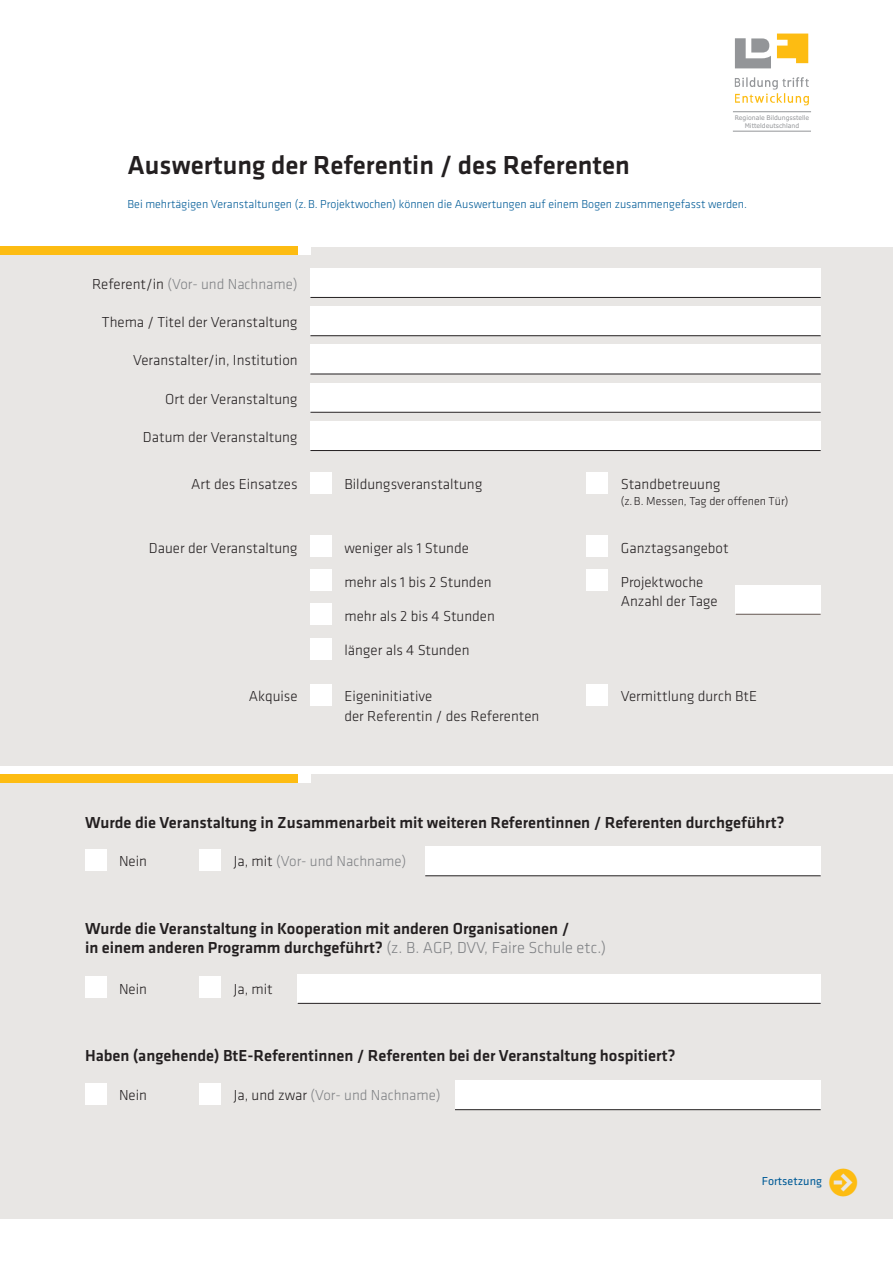
<style>
.page{position:relative;width:893px;height:1263px;background:#fff}
.page>*{position:absolute;margin:0;border:0;box-sizing:border-box;transform-origin:0 0}
.t1{font:700 40.5px "Klavika";color:#fdbc12}
.t2{font:500 27px "Klavika";color:#231f20}
.t3{font:500 16.5px/19.5px "Klavika";color:#231f20}
.t4{font:300 15px/19.5px "Klavika";color:#231f20}
.t5{font:300 15px "Klavika";color:#808285}
.t6{font:300 12px "Klavika";color:#005b97}
.t7{font:300 12px "Klavika";color:#231f20}
.t8{font:12px "Klavika";color:#005b97}
.t9{font:6.45px/7.8px "Verdana";color:#939598;text-align:center}
.s1{color:#231f20}
.s2{font-weight:300;color:#808285}
</style>
<div class="page">
<svg style="left:735px;top:38px;width:36px;height:30px"></svg>
<svg style="left:777px;top:34px;width:31px;height:29px"></svg>
<svg style="left:735px;top:77px;width:74px;height:29px"></svg>
<hr style="left:733px;top:111px;width:78px;height:1px;background:#939598">
<hr style="left:733px;top:131px;width:78px;height:1px;background:#939598">
<div style="left:0;top:247px;width:893px;height:518px;background:#e8e6e4"></div>
<div style="left:0;top:774px;width:893px;height:444px;background:#e8e6e4"></div>
<div style="left:0;top:247px;width:298px;height:8px;background:#fdbc12"></div>
<div style="left:0;top:774px;width:298px;height:8px;background:#fdbc12"></div>
<div style="left:298px;top:247px;width:12px;height:8px;background:#fff"></div>
<div style="left:298px;top:774px;width:12px;height:8px;background:#fff"></div>
<div style="left:736px;top:585px;width:85px;height:29px;background:#fff"></div>
<hr style="left:736px;top:614px;width:85px;height:1px;background:#60534c">
<div style="left:310px;top:268px;width:511px;height:30px;background:#fff"></div>
<hr style="left:310px;top:297px;width:511px;height:1px;background:#231f20">
<div style="left:310px;top:306px;width:511px;height:30px;background:#fff"></div>
<hr style="left:310px;top:335px;width:511px;height:1px;background:#231f20">
<div style="left:310px;top:421px;width:511px;height:30px;background:#fff"></div>
<hr style="left:310px;top:450px;width:511px;height:1px;background:#231f20">
<div style="left:310px;top:344px;width:511px;height:30px;background:#fff"></div>
<div style="left:310px;top:383px;width:511px;height:29px;background:#fff"></div>
<div style="left:425px;top:846px;width:396px;height:30px;background:#fff"></div>
<div style="left:455px;top:1080px;width:366px;height:30px;background:#fff"></div>
<div style="left:298px;top:974px;width:523px;height:29px;background:#fff"></div>
<hr style="left:310px;top:374px;width:511px;height:1px;background:#231f20">
<hr style="left:310px;top:412px;width:511px;height:1px;background:#231f20">
<hr style="left:425px;top:875px;width:396px;height:1px;background:#231f20">
<hr style="left:455px;top:1109px;width:366px;height:1px;background:#231f20">
<hr style="left:298px;top:1003px;width:523px;height:1px;background:#231f20">
<div style="left:310px;top:472px;width:22px;height:21px;background:#fff"></div>
<div style="left:310px;top:536px;width:22px;height:21px;background:#fff"></div>
<div style="left:310px;top:685px;width:22px;height:21px;background:#fff"></div>
<div style="left:310px;top:570px;width:22px;height:21px;background:#fff"></div>
<div style="left:310px;top:604px;width:22px;height:21px;background:#fff"></div>
<div style="left:310px;top:638px;width:22px;height:21px;background:#fff"></div>
<div style="left:587px;top:472px;width:21px;height:21px;background:#fff"></div>
<div style="left:587px;top:536px;width:21px;height:21px;background:#fff"></div>
<div style="left:587px;top:685px;width:21px;height:21px;background:#fff"></div>
<div style="left:587px;top:570px;width:21px;height:21px;background:#fff"></div>
<div style="left:85px;top:849px;width:21px;height:21px;background:#fff"></div>
<div style="left:85px;top:1083px;width:21px;height:21px;background:#fff"></div>
<div style="left:85px;top:977px;width:21px;height:21px;background:#fff"></div>
<div style="left:200px;top:849px;width:21px;height:21px;background:#fff"></div>
<div style="left:200px;top:1083px;width:21px;height:21px;background:#fff"></div>
<div style="left:200px;top:977px;width:21px;height:21px;background:#fff"></div>
<h2 class="t2" style="left:128px;top:147px;width:504px">Auswertung der Referentin / des Referenten</h2>
<p class="t9" style="left:735px;top:115px;width:76px">Regionale Bildungsstelle<br>Mitteldeutschland</p>
<p class="t6" style="left:128px;top:197px;width:621px">Bei mehrtägigen Veranstaltungen (z.B. Projektwochen) können die Auswertungen auf einem Bogen zusammengefasst werden.</p>
<p class="t5" style="left:92px;top:275px;width:207px"><span class="s1">Referent/in</span> (Vor- und Nachname)</p>
<p class="t4" style="left:102px;top:312px;width:197px">Thema / Titel der Veranstaltung</p>
<p class="t4" style="left:133px;top:351px;width:166px">Veranstalter/in, Institution</p>
<p class="t4" style="left:165px;top:389px;width:134px">Ort der Veranstaltung</p>
<p class="t4" style="left:143px;top:427px;width:156px">Datum der Veranstaltung</p>
<p class="t4" style="left:191px;top:474px;width:108px">Art des Einsatzes</p>
<p class="t4" style="left:149px;top:538px;width:150px">Dauer der Veranstaltung</p>
<p class="t4" style="left:249px;top:686px;width:50px">Akquise</p>
<p class="t4" style="left:344px;top:474px;width:139px">Bildungsveranstaltung</p>
<p class="t4" style="left:344px;top:538px;width:126px">weniger als 1 Stunde</p>
<p class="t4" style="left:344px;top:572px;width:149px">mehr als 1 bis 2 Stunden</p>
<p class="t4" style="left:344px;top:606px;width:152px">mehr als 2 bis 4 Stunden</p>
<p class="t4" style="left:344px;top:640px;width:127px">länger als 4 Stunden</p>
<p class="t4" style="left:344px;top:686px;width:197px">Eigeninitiative<br>der Referentin / des Referenten</p>
<p class="t4" style="left:621px;top:474px;width:101px">Standbetreuung</p>
<p class="t7" style="left:621px;top:494px;width:169px">(z.B. Messen, Tag der offenen Tür)</p>
<p class="t4" style="left:621px;top:538px;width:109px">Ganztagsangebot</p>
<p class="t4" style="left:621px;top:572px;width:98px">Projektwoche<br>Anzahl der Tage</p>
<p class="t4" style="left:621px;top:686px;width:138px">Vermittlung durch BtE</p>
<p class="t3" style="left:85px;top:812px;width:701px">Wurde die Veranstaltung in Zusammenarbeit mit weiteren Referentinnen / Referenten durchgeführt?</p>
<p class="t4" style="left:119px;top:851px;width:29px">Nein</p>
<p class="t5" style="left:234px;top:852px;width:174px"><span class="s1">Ja, mit</span> (Vor- und Nachname)</p>
<p class="t3" style="left:85px;top:918px;width:522px">Wurde die Veranstaltung in Kooperation mit anderen Organisationen /<br>in einem anderen Programm durchgeführt? <span class="s2">(z. B. AGP, DVV, Faire Schule etc.)</span></p>
<p class="t4" style="left:119px;top:979px;width:29px">Nein</p>
<p class="t4" style="left:234px;top:979px;width:40px">Ja, mit</p>
<p class="t3" style="left:85px;top:1046px;width:592px">Haben (angehende) BtE-Referentinnen / Referenten bei der Veranstaltung hospitiert?</p>
<p class="t4" style="left:119px;top:1085px;width:29px">Nein</p>
<p class="t5" style="left:234px;top:1086px;width:208px"><span class="s1">Ja, und zwar</span> (Vor- und Nachname)</p>
<p class="t8" style="left:762px;top:1173px;width:62px">Fortsetzung</p>
<h1 class="t1" style="left:828px;top:1153px;width:33px">•</h1>
</div>
